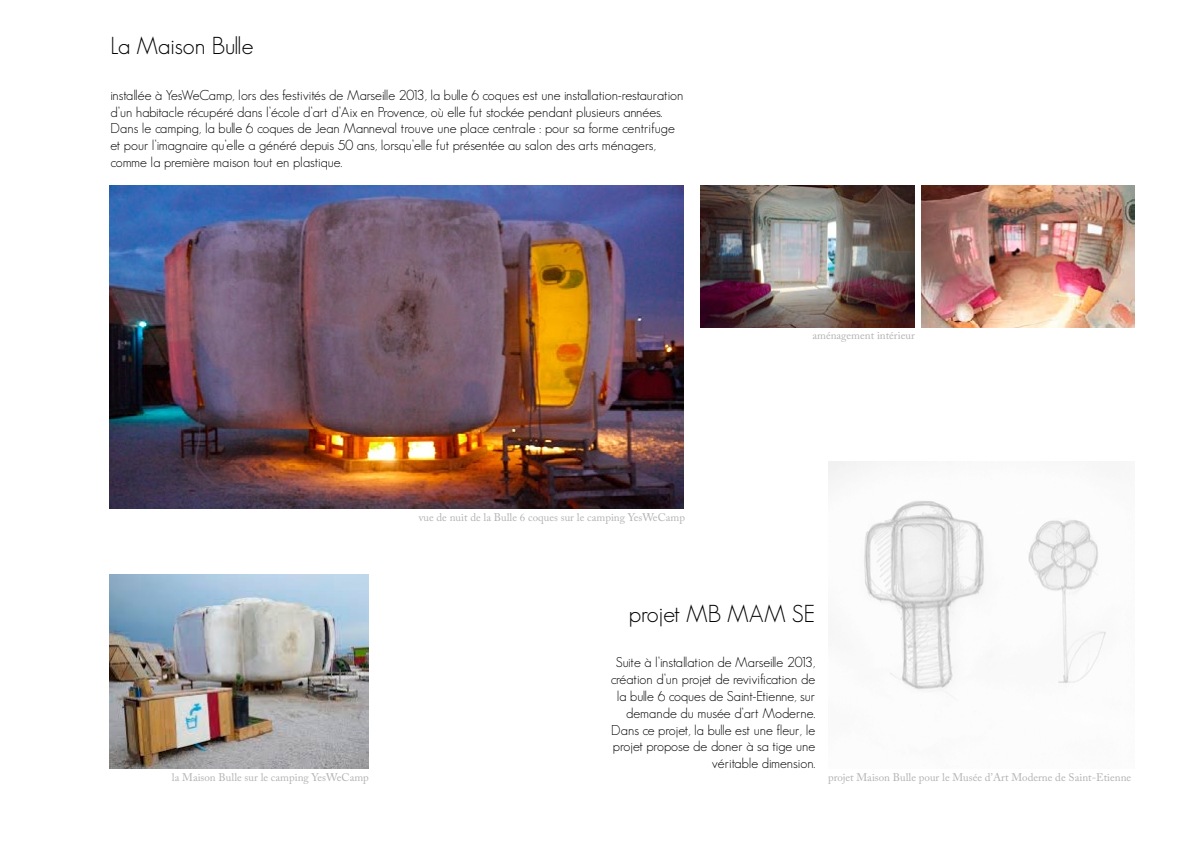
<style>
.page{position:relative;width:1191px;height:842px;background:#fff}
.page>*{position:absolute;margin:0;border:0;box-sizing:border-box;transform-origin:0 0}
.t1{font:300 24px "Geosans";color:#000}
.t2{font:300 14px/16.8px "Geosans";color:#000}
.t3{font:11px "Adobe Caslon Pro";color:#b3b2b2}
</style>
<div class="page">
<img style="left:828px;top:462px;width:278px;height:237px">
<img style="left:921px;top:186px;width:213px;height:141px">
<img style="left:109px;top:186px;width:575px;height:323px">
<img style="left:700px;top:186px;width:214px;height:141px">
<img style="left:109px;top:574px;width:259px;height:194px">
<h1 class="t1" style="left:111px;top:33px;width:145px">La Maison Bulle</h1>
<p class="t2" style="left:111px;top:87px;width:574px">installée à YesWeCamp, lors des festivités de Marseille 2013, la bulle 6 coques est une installation-restauration d’un habitacle récupéré dans l’école d’art d’Aix en Provence, où elle fut stockée pendant plusieurs années.<br>Dans le camping, la bulle 6 coques de Jean Manneval trouve une place centrale : pour sa forme centrifuge et pour l’imagnaire qu’elle a généré depuis 50 ans, lorsqu’elle fut présentée au salon des arts ménagers, comme la première maison tout en plastique.</p>
<p class="t3" style="left:419px;top:510px;width:268px">vue de nuit de la Bulle 6 coques sur le camping YesWeCamp</p>
<p class="t3" style="left:812px;top:329px;width:104px">aménagement intérieur</p>
<h1 class="t1" style="left:628px;top:600px;width:188px">projet MB MAM SE</h1>
<p class="t2" style="left:611px;top:654px;width:206px;text-align:right">Suite à l’installation de Marseille 2013, création d’un projet de revivification de la bulle 6 coques de Saint-Etienne, sur demande du musée d’art Moderne.<br>Dans ce projet, la bulle est une fleur, le projet propose de doner à sa tige une véritable dimension.</p>
<p class="t3" style="left:172px;top:770px;width:198px">la Maison Bulle sur le camping YesWeCamp</p>
<p class="t3" style="left:828px;top:771px;width:305px">projet Maison Bulle pour le Musée d’Art Moderne de Saint-Etienne</p>
</div>
